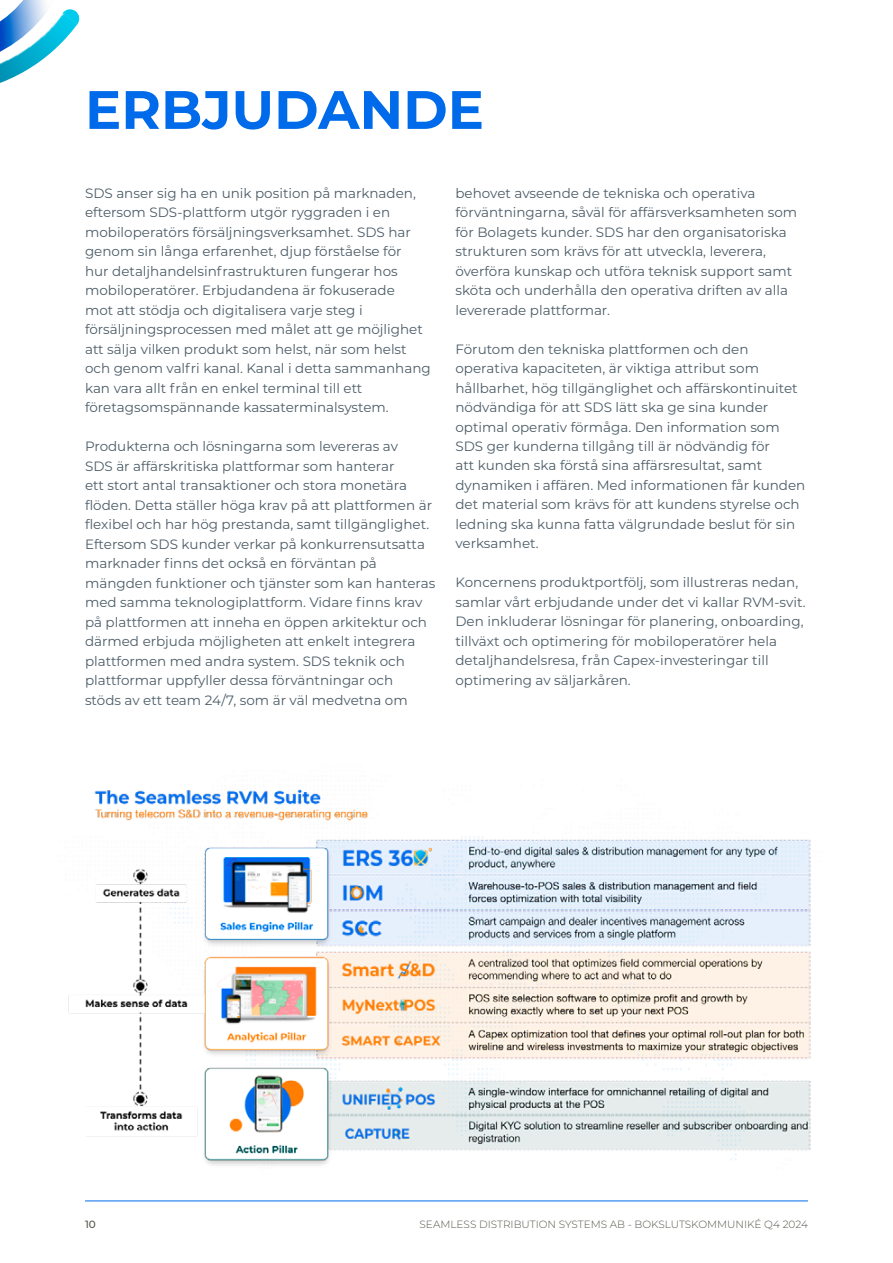
<style>
.page{position:relative;width:893px;height:1263px;background:#fff}
.page>*{position:absolute;margin:0;border:0;box-sizing:border-box;transform-origin:0 0}
.t1{font:700 54px "Montserrat";color:#006bea}
.t2{font:13.5px/19.5px "Montserrat";color:#4c5c67}
.t3{font:300 10.5px "Montserrat";color:#57544b}
.t4{font:500 10.5px "Montserrat";color:#57544b}
</style>
<div class="page">
<hr style="left:85px;top:1201px;width:723px;height:1px;background:#006bea">
<img style="left:0;top:0;width:80px;height:83px">
<img style="left:68px;top:789px;width:743px;height:377px">
<h1 class="t1" style="left:85px;top:71px;width:400px">ERBJUDANDE</h1>
<p class="t2" style="left:85px;top:183px;width:347px">SDS anser sig ha en unik position på marknaden, eftersom SDS-plattform utgör ryggraden i en mobiloperatörs försäljningsverksamhet. SDS har genom sin långa erfarenhet, djup förståelse för<br>hur detaljhandelsinfrastrukturen fungerar hos mobiloperatörer. Erbjudandena är fokuserade<br>mot att stödja och digitalisera varje steg i försäljningsprocessen med målet att ge möjlighet att sälja vilken produkt som helst, när som helst och genom valfri kanal. Kanal i detta sammanhang kan vara allt från en enkel terminal till ett företagsomspännande kassaterminalsystem.</p>
<p class="t2" style="left:85px;top:436px;width:352px">Produkterna och lösningarna som levereras av<br>SDS är affärskritiska plattformar som hanterar<br>ett stort antal transaktioner och stora monetära flöden. Detta ställer höga krav på att plattformen är flexibel och har hög prestanda, samt tillgänglighet.<br>Eftersom SDS kunder verkar på konkurrensutsatta marknader finns det också en förväntan på mängden funktioner och tjänster som kan hanteras med samma teknologiplattform. Vidare finns krav på plattformen att inneha en öppen arkitektur och därmed erbjuda möjligheten att enkelt integrera plattformen med andra system. SDS teknik och plattformar uppfyller dessa förväntningar och<br>stöds av ett team 24/7, som är väl medvetna om</p>
<p class="t2" style="left:455px;top:182px;width:343px">behovet avseende de tekniska och operativa förväntningarna, såväl för affärsverksamheten som för Bolagets kunder. SDS har den organisatoriska strukturen som krävs för att utveckla, leverera, överföra kunskap och utföra teknisk support samt sköta och underhålla den operativa driften av alla levererade plattformar.</p>
<p class="t2" style="left:455px;top:338px;width:351px">Förutom den tekniska plattformen och den operativa kapaciteten, är viktiga attribut som hållbarhet, hög tillgänglighet och affärskontinuitet nödvändiga för att SDS lätt ska ge sina kunder optimal operativ förmåga. Den information som SDS ger kunderna tillgång till är nödvändig för<br>att kunden ska förstå sina affärsresultat, samt dynamiken i affären. Med informationen får kunden det material som krävs för att kundens styrelse och ledning ska kunna fatta välgrundade beslut för sin verksamhet.</p>
<p class="t2" style="left:455px;top:572px;width:352px">Koncernens produktportfölj, som illustreras nedan, samlar vårt erbjudande under det vi kallar RVM-svit.<br>Den inkluderar lösningar för planering, onboarding, tillväxt och optimering för mobiloperatörer hela detaljhandelsresa, från Capex-investeringar till optimering av säljarkåren.</p>
<p class="t4" style="left:85px;top:1217px;width:12px">10</p>
<p class="t3" style="left:420px;top:1217px;width:390px">SEAMLESS DISTRIBUTION SYSTEMS AB - BOKSLUTSKOMMUNIKÉ Q4 2024</p>
</div>
